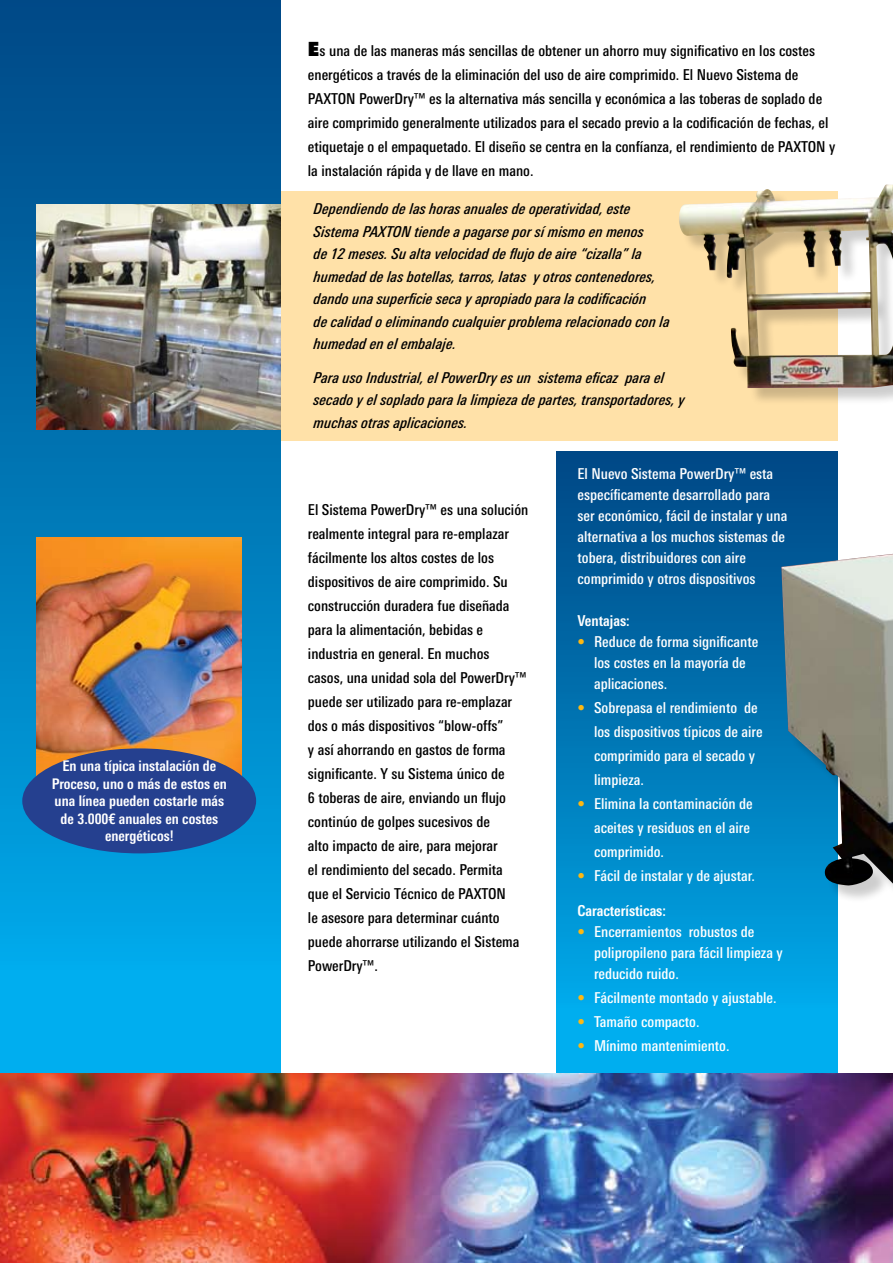
<style>
.page{position:relative;width:893px;height:1263px;background:#fff}
.page>*{position:absolute;margin:0;border:0;box-sizing:border-box;transform-origin:0 0}
.t1{font:500 condensed 15px/24px "LT Univers";color:#000}
.t2{font:500 condensed 15px/21px "LT Univers";color:#fff}
.t3{font:italic 500 condensed 15px/22.5px "LT Univers";color:#000}
.t4{font:700 condensed 15px "LT Univers";color:#fff}
.t5{font:700 condensed 14.7px/17.5px "LT Univers";color:#fff;text-align:center}
.s1{font-family:"Futura";font-weight:800;font-stretch:normal;font-size:18.75px}
.s2{color:#fdb813}
</style>
<div class="page">
<div style="left:556px;top:452px;width:282px;height:624px;background:linear-gradient(to bottom,#004582,#00b4f5)"></div>
<div style="left:273px;top:191px;width:565px;height:249px;background:#ffe1a8"></div>
<div style="left:0;top:0;width:281px;height:1090px;background:linear-gradient(to bottom,#004783,#02b4f4)"></div>
<img style="left:36px;top:204px;width:245px;height:225px">
<img style="left:37px;top:537px;width:205px;height:238px">
<div style="left:22px;top:748px;width:234px;height:105px;background:#25408f;border-radius:50%"></div>
<div style="left:681px;top:186px;width:212px;height:871px;background:#000;opacity:.2"></div>
<img style="left:679px;top:184px;width:214px;height:204px">
<img style="left:0;top:1073px;width:893px;height:190px">
<p class="t5" style="left:52px;top:757px;width:177px">En una típica instalación de<br>Proceso, uno o más de estos en una línea pueden costarle más de 3.000€ anuales en costes energéticos!</p>
<p class="t1" style="left:308px;top:38px;width:529px"><span class="s1">E</span>s una de las maneras más sencillas de obtener un ahorro muy significativo en los costes energéticos a través de la eliminación del uso de aire comprimido. El Nuevo Sistema de PAXTON PowerDry™ es la alternativa más sencilla y económica a las toberas de soplado de aire comprimido generalmente utilizados para el secado previo a la codificación de fechas, el etiquetaje o el empaquetado. El diseño se centra en la confíanza, el rendimiento de PAXTON y la instalación rápida y de llave en mano.</p>
<p class="t3" style="left:314px;top:198px;width:358px">Dependiendo de las horas anuales de operatividad, este Sistema PAXTON tiende a pagarse por sí mismo en menos<br>de 12 meses. Su alta velocidad de flujo de aire “cizalla” la humedad de las botellas, tarros, latas y otros contenedores, dando una superficie seca y apropiado para la codificación<br>de calidad o eliminando cualquier problema relacionado con la humedad en el embalaje.</p>
<p class="t3" style="left:314px;top:366px;width:373px">Para uso Industrial, el PowerDry es un sistema eficaz para el secado y el soplado para la limpieza de partes, transportadores, y muchas otras aplicaciones.</p>
<p class="t1" style="left:308px;top:497px;width:222px">El Sistema PowerDry™ es una solución realmente integral para re-emplazar fácilmente los altos costes de los dispositivos de aire comprimido. Su construcción duradera fue diseñada para la alimentación, bebidas e industria en general. En muchos casos, una unidad sola del PowerDry™ puede ser utilizado para re-emplazar dos o más dispositivos “blow-offs”<br>y así ahorrando en gastos de forma significante. Y su Sistema único de<br>6 toberas de aire, enviando un flujo continúo de golpes sucesivos de<br>alto impacto de aire, para mejorar<br>el rendimiento del secado. Permita<br>que el Servicio Técnico de PAXTON<br>le asesore para determinar cuánto puede ahorrarse utilizando el Sistema PowerDry™.</p>
<p class="t2" style="left:578px;top:463px;width:211px">El Nuevo Sistema PowerDry™ esta específicamente desarrollado para ser económico, fácil de instalar y una alternativa a los muchos sistemas de tobera, distribuidores con aire comprimido y otros dispositivos</p>
<p class="t4" style="left:578px;top:612px;width:54px">Ventajas:</p>
<p class="t2" style="left:594px;top:631px;width:166px;text-indent:-16px"><span class="s2">•</span> Reduce de forma significante los costes en la mayoría de aplicaciones.</p>
<p class="t2" style="left:594px;top:696px;width:170px;line-height:24px;text-indent:-16px"><span class="s2">•</span> Sobrepasa el rendimiento de los dispositivos típicos de aire comprimido para el secado y limpieza.</p>
<p class="t2" style="left:594px;top:792px;width:160px;line-height:24px;text-indent:-16px"><span class="s2">•</span> Elimina la contaminación de aceites y residuos en el aire comprimido.</p>
<p class="t2" style="left:578px;top:865px;width:179px"><span class="s2">•</span> Fácil de instalar y de ajustar.</p>
<p class="t4" style="left:578px;top:901px;width:90px">Características:</p>
<p class="t2" style="left:594px;top:921px;width:190px;text-indent:-16px"><span class="s2">•</span> Encerramientos robustos de polipropileno para fácil limpieza y reducido ruido.</p>
<p class="t2" style="left:578px;top:987px;width:201px"><span class="s2">•</span> Fácilmente montado y ajustable.</p>
<p class="t2" style="left:578px;top:1011px;width:124px"><span class="s2">•</span> Tamaño compacto.</p>
<p class="t2" style="left:578px;top:1035px;width:153px"><span class="s2">•</span> Mínimo mantenimiento.</p>
</div>
